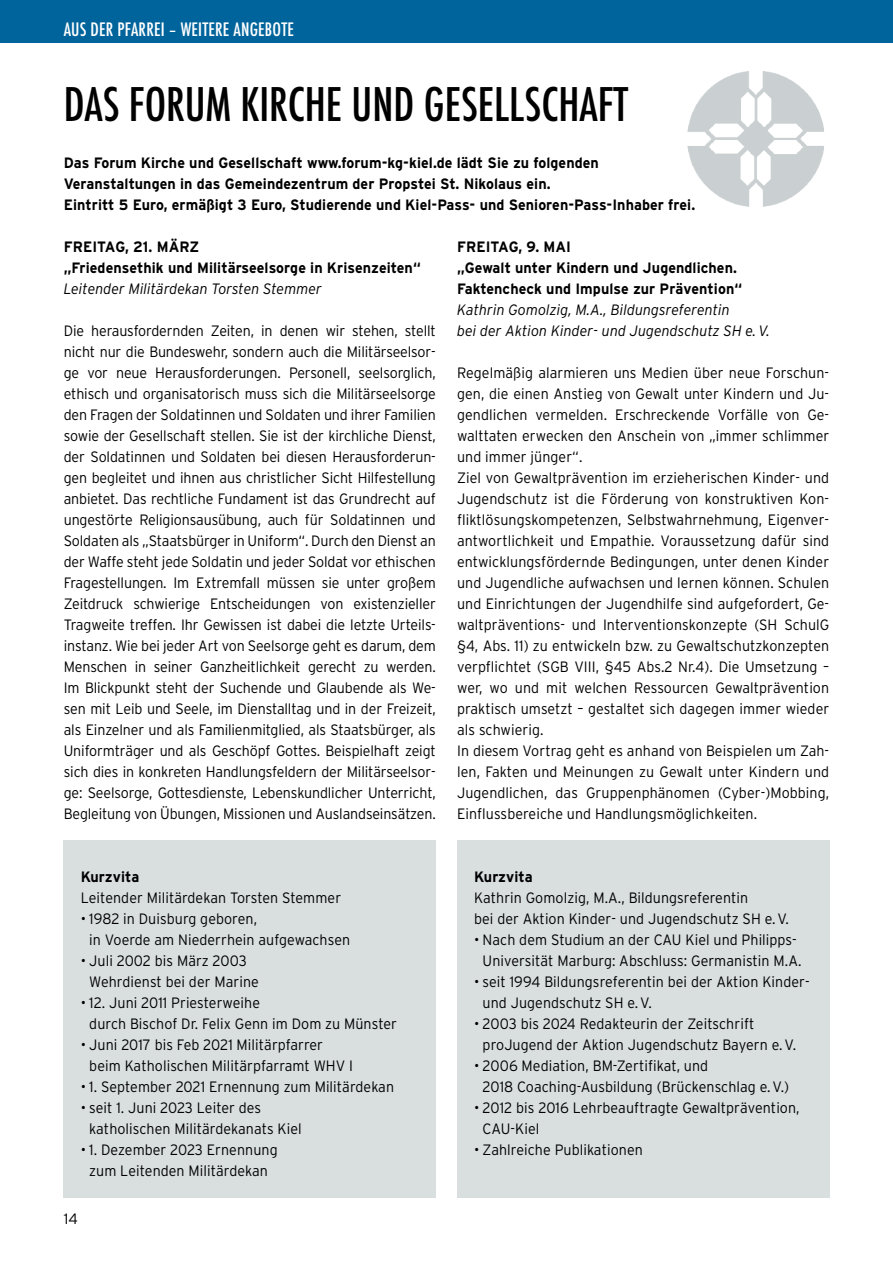
<style>
.page{position:relative;width:893px;height:1263px;background:#fff}
.page>*{position:absolute;margin:0;border:0;box-sizing:border-box;transform-origin:0 0}
._01_Titel_groß{font:500 condensed 45px "Futura";color:#000}
._00_Titel_im_Balken{font:500 condensed 18px "Futura";letter-spacing:.01em;color:#fff}
._02_Text_Grundlinienraster_Block{font:300 15px/21px "Interstate";letter-spacing:.005em;color:#000;scale:.95 1}
._02_Text_Grundlinienraster_Block-2{font:700 15px/21px "Interstate";letter-spacing:.005em;color:#000;scale:.95 1}
._02_Text_Grundlinienraster_linksbündig{font:300 15px/21px "Interstate";letter-spacing:.005em;color:#000;scale:.95 1}
._02_Text_Grundlinienraster_Block-3{font:italic 300 15px "Interstate";letter-spacing:.005em;color:#000;scale:.95 1}
._02_Text_Grundlinienraster_linksbündig-2{font:700 15px "Interstate";letter-spacing:.005em;color:#000;scale:.95 1}
._02_Text_Grundlinienraster_Block-4{font:300 15px "Interstate";letter-spacing:.005em;color:#000}
</style>
<div class="page">
<div style="left:0;top:0;width:893px;height:43px;background:#00649c"></div>
<img style="left:682px;top:63px;width:147px;height:148px;border-radius:74px">
<div style="left:64px;top:840px;width:372px;height:357px;background:#d9dede"></div>
<div style="left:457px;top:840px;width:372px;height:357px;background:#d9dede"></div>
<p class="_00_Titel_im_Balken" style="left:64px;top:18px;width:232px">AUS DER PFARREI – WEITERE ANGEBOTE</p>
<p class="_01_Titel_groß" style="left:64px;top:76px;width:566px">DAS FORUM KIRCHE UND GESELLSCHAFT</p>
<p class="_02_Text_Grundlinienraster_Block-2" style="left:64px;top:152px;width:565px">Das Forum Kirche und Gesellschaft www.forum-kg-kiel.de lädt Sie zu folgenden</p>
<p class="_02_Text_Grundlinienraster_Block-2" style="left:64px;top:173px;width:514px">Veranstaltungen in das Gemeindezentrum der Propstei St. Nikolaus ein.</p>
<p class="_02_Text_Grundlinienraster_Block-2" style="left:64px;top:194px;width:666px">Eintritt 5 Euro, ermäßigt 3 Euro, Studierende und Kiel-Pass- und Senioren-Pass-Inhaber frei.</p>
<p class="_02_Text_Grundlinienraster_Block-2" style="left:64px;top:236px;width:144px">FREITAG, 21. MÄRZ</p>
<p class="_02_Text_Grundlinienraster_Block-2" style="left:64px;top:257px;width:377px">„Friedensethik und Militärseelsorge in Krisenzeiten“</p>
<p class="_02_Text_Grundlinienraster_Block-3" style="left:64px;top:280px;width:273px">Leitender Militärdekan Torsten Stemmer</p>
<p class="_02_Text_Grundlinienraster_Block" style="left:64px;top:320px;width:393px;text-align:justify">Die herausfordernden Zeiten, in denen wir stehen, stellt nicht nur die Bundeswehr, sondern auch die Militärseelsor&shy;ge vor neue Herausforderungen. Personell, seelsorglich, ethisch und organisatorisch muss sich die Militärseelsorge den Fragen der Soldatinnen und Soldaten und ihrer Familien sowie der Gesellschaft stellen. Sie ist der kirchliche Dienst, der Soldatinnen und Soldaten bei diesen Herausforderun&shy;gen begleitet und ihnen aus christlicher Sicht Hilfestellung anbietet. Das rechtliche Fundament ist das Grundrecht auf ungestörte Religionsausübung, auch für Soldatinnen und Soldaten als „Staatsbürger in Uniform“. Durch den Dienst an der Waffe steht jede Soldatin und jeder Soldat vor ethischen Fragestellungen. Im Extremfall müssen sie unter großem Zeitdruck schwierige Entscheidungen von existenzieller Tragweite treffen. Ihr Gewissen ist dabei die letzte Urteils&shy;instanz. Wie bei jeder Art von Seelsorge geht es darum, dem Menschen in seiner Ganzheitlichkeit gerecht zu werden.<br>Im Blickpunkt steht der Suchende und Glaubende als We&shy;sen mit Leib und Seele, im Dienstalltag und in der Freizeit, als Einzelner und als Familienmitglied, als Staatsbürger, als Uniformträger und als Geschöpf Gottes. Beispielhaft zeigt sich dies in konkreten Handlungsfeldern der Militärseelsor&shy;ge: Seelsorge, Gottesdienste, Lebenskundlicher Unterricht, Begleitung von Übungen, Missionen und Auslandseinsätzen.</p>
<p class="_02_Text_Grundlinienraster_Block-2" style="left:457px;top:236px;width:122px">FREITAG, 9. MAI</p>
<p class="_02_Text_Grundlinienraster_Block-2" style="left:457px;top:257px;width:301px">„Gewalt unter Kindern und Jugendlichen.<br>Faktencheck und Impulse zur Prävention“</p>
<p class="_02_Text_Grundlinienraster_Block-3" style="left:457px;top:301px;width:288px">Kathrin Gomolzig, M.A., Bildungsreferentin</p>
<p class="_02_Text_Grundlinienraster_Block-3" style="left:457px;top:322px;width:331px">bei der Aktion Kinder- und Jugendschutz SH e.V.</p>
<p class="_02_Text_Grundlinienraster_Block" style="left:457px;top:362px;width:393px;text-align:justify">Regelmäßig alarmieren uns Medien über neue Forschun&shy;gen, die einen Anstieg von Gewalt unter Kindern und Ju&shy;gendlichen vermelden. Erschreckende Vorfälle von Ge&shy;walttaten erwecken den Anschein von „immer schlimmer und immer jünger“.</p>
<p class="_02_Text_Grundlinienraster_Block" style="left:457px;top:467px;width:393px;text-align:justify">Ziel von Gewaltprävention im erzieherischen Kinder- und Jugendschutz ist die Förderung von konstruktiven Kon&shy;fliktlösungskompetenzen, Selbstwahrnehmung, Eigenver&shy;antwortlichkeit und Empathie. Voraussetzung dafür sind entwicklungsfördernde Bedingungen, unter denen Kinder und Jugendliche aufwachsen und lernen können. Schulen und Einrichtungen der Jugendhilfe sind aufgefordert, Ge&shy;waltpräventions- und Interventionskonzepte (SH SchulG §4, Abs. 11) zu entwickeln bzw. zu Gewaltschutzkonzepten verpflichtet (SGB VIII, §45 Abs.2 Nr.4). Die Umsetzung – wer, wo und mit welchen Ressourcen Gewaltprävention praktisch umsetzt – gestaltet sich dagegen immer wieder als schwierig.</p>
<p class="_02_Text_Grundlinienraster_Block" style="left:457px;top:740px;width:393px;text-align:justify">In diesem Vortrag geht es anhand von Beispielen um Zah&shy;len, Fakten und Meinungen zu Gewalt unter Kindern und Jugendlichen, das Gruppenphänomen (Cyber-)Mobbing, Einflussbereiche und Handlungsmöglichkeiten.</p>
<p class="_02_Text_Grundlinienraster_linksbündig-2" style="left:81px;top:868px;width:63px">Kurzvita</p>
<p class="_02_Text_Grundlinienraster_linksbündig" style="left:81px;top:887px;width:276px">Leitender Militärdekan Torsten Stemmer</p>
<p class="_02_Text_Grundlinienraster_Block" style="left:89px;top:908px;width:276px;text-indent:-9px">• 1982 in Duisburg geboren,<br>in Voerde am Niederrhein aufgewachsen</p>
<p class="_02_Text_Grundlinienraster_Block" style="left:89px;top:950px;width:180px;text-indent:-9px">• Juli 2002 bis März 2003<br>Wehrdienst bei der Marine</p>
<p class="_02_Text_Grundlinienraster_Block" style="left:89px;top:992px;width:325px;text-indent:-9px">• 12. Juni 2011 Priesterweihe<br>durch Bischof Dr. Felix Genn im Dom zu Münster</p>
<p class="_02_Text_Grundlinienraster_Block" style="left:89px;top:1034px;width:279px;text-indent:-9px">• Juni 2017 bis Feb 2021 Militärpfarrer beim Katholischen Militärpfarramt WHV I</p>
<p class="_02_Text_Grundlinienraster_Block" style="left:81px;top:1076px;width:331px">• 1. September 2021 Ernennung zum Militärdekan</p>
<p class="_02_Text_Grundlinienraster_Block" style="left:89px;top:1097px;width:225px;text-indent:-9px">• seit 1. Juni 2023 Leiter des katholischen Militärdekanats Kiel</p>
<p class="_02_Text_Grundlinienraster_Block" style="left:81px;top:1139px;width:209px;text-align:center">• 1. Dezember 2023 Ernennung zum Leitenden Militärdekan</p>
<p class="_02_Text_Grundlinienraster_Block-4" style="left:64px;top:1210px;width:16px">14</p>
<p class="_02_Text_Grundlinienraster_linksbündig-2" style="left:474px;top:868px;width:63px">Kurzvita</p>
<p class="_02_Text_Grundlinienraster_linksbündig" style="left:474px;top:887px;width:333px">Kathrin Gomolzig, M.A., Bildungsreferentin<br>bei der Aktion Kinder- und Jugendschutz SH e.V.</p>
<p class="_02_Text_Grundlinienraster_Block" style="left:474px;top:929px;width:346px;text-align:center">• Nach dem Studium an der CAU Kiel und Philipps-<br>Universität Marburg: Abschluss: Germanistin M.A.</p>
<p class="_02_Text_Grundlinienraster_Block" style="left:483px;top:971px;width:346px;text-indent:-9px">• seit 1994 Bildungsreferentin bei der Aktion Kinder&shy;und Jugendschutz SH e.V.</p>
<p class="_02_Text_Grundlinienraster_Block" style="left:483px;top:1013px;width:331px;text-indent:-9px">• 2003 bis 2024 Redakteurin der Zeitschrift proJugend der Aktion Jugendschutz Bayern e.V.</p>
<p class="_02_Text_Grundlinienraster_Block" style="left:483px;top:1055px;width:324px;text-indent:-9px">• 2006 Mediation, BM-Zertifikat, und<br>2018 Coaching-Ausbildung (Brückenschlag e.V.)</p>
<p class="_02_Text_Grundlinienraster_Block" style="left:483px;top:1097px;width:335px;text-indent:-9px">• 2012 bis 2016 Lehrbeauftragte Gewaltprävention,<br>CAU-Kiel</p>
<p class="_02_Text_Grundlinienraster_Block" style="left:474px;top:1139px;width:179px">• Zahlreiche Publikationen</p>
</div>
